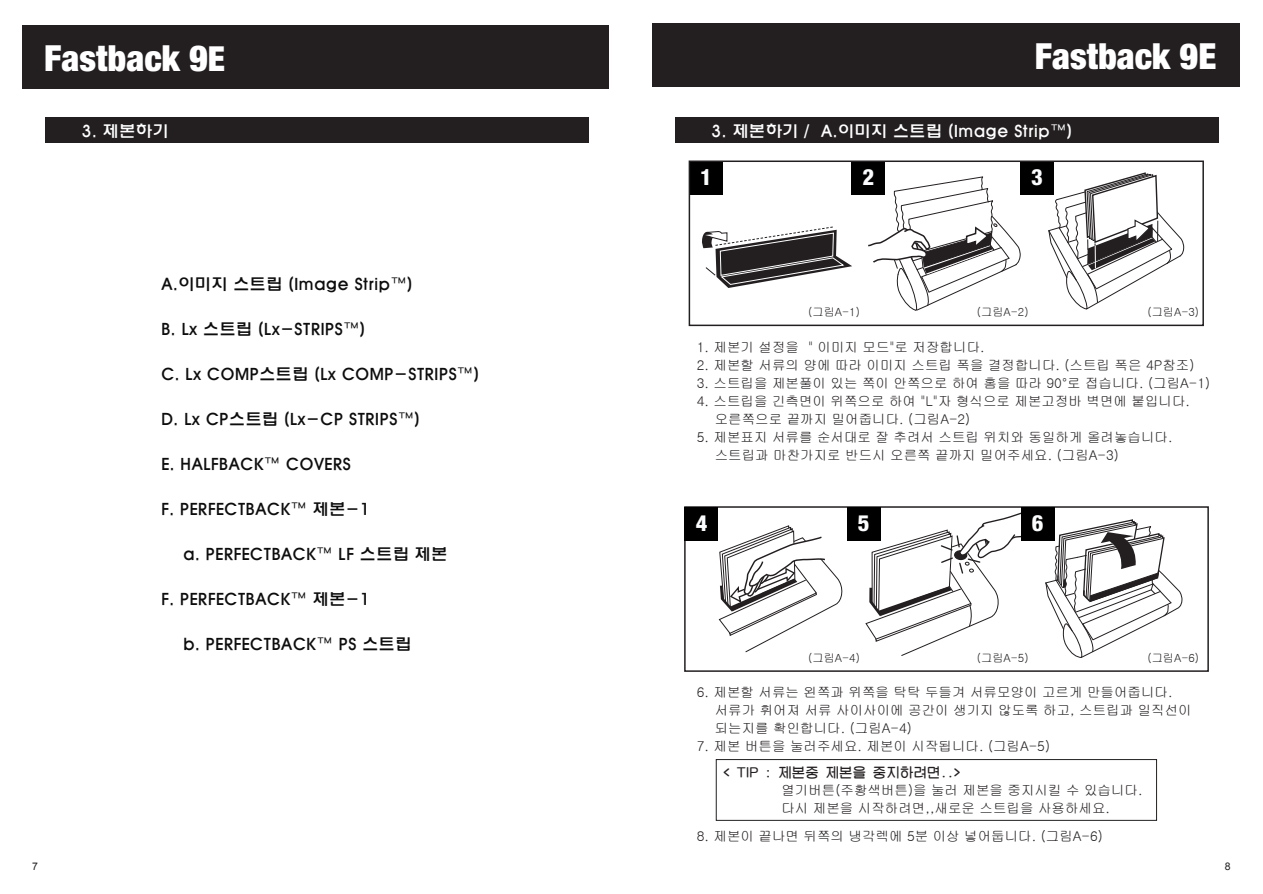
<style>
.page{position:relative;width:1263px;height:894px;background:#fff}
.page>*{position:absolute;margin:0;border:0;box-sizing:border-box;transform-origin:0 0}
.t1{font:900 condensed 36px "Helvetica Neue";color:#fff}
.t2{font:800 condensed 22.35px "Helvetica Neue";color:#fbfcfd}
.t3{font:16.5px "H Ywul M";color:#0d0d0d}
.t4{font:16.5px "H Ywul M";color:#fff}
.t5{font:13.5px/18px "Gulim";color:#231f20}
.t6{font:13.5px "Tae Gulim";color:#231f20}
.t7{font:11.25px "Gulim";color:#231f20}
.t8{font:10.5px "Arial";color:#231f20}
.s1{font-size:34.5px}
</style>
<div class="page">
<div style="left:652px;top:23px;width:588px;height:64px;background:#231f20"></div>
<div style="left:22px;top:25px;width:587px;height:64px;background:#231f20"></div>
<div style="left:675px;top:117px;width:544px;height:26px;background:#231f20"></div>
<div style="left:46px;top:117px;width:543px;height:26px;background:#231f20"></div>
<div style="left:689px;top:161px;width:33px;height:33px;background:#000"></div>
<div style="left:852px;top:161px;width:33px;height:33px;background:#000"></div>
<div style="left:1020px;top:161px;width:33px;height:33px;background:#000"></div>
<svg style="left:702px;top:226px;width:150px;height:62px"></svg>
<svg style="left:1044px;top:518px;width:138px;height:140px"></svg>
<svg style="left:866px;top:177px;width:155px;height:134px"></svg>
<svg style="left:1048px;top:171px;width:136px;height:138px"></svg>
<svg style="left:718px;top:525px;width:125px;height:128px"></svg>
<svg style="left:865px;top:510px;width:166px;height:146px"></svg>
<div style="left:689px;top:160px;width:515px;height:166px;border:2px solid #231f20"></div>
<div style="left:684px;top:506px;width:525px;height:165px;border:2px solid #231f20"></div>
<div style="left:685px;top:507px;width:33px;height:33px;background:#000"></div>
<div style="left:847px;top:507px;width:33px;height:33px;background:#000"></div>
<div style="left:1021px;top:507px;width:33px;height:33px;background:#000"></div>
<div style="left:716px;top:759px;width:441px;height:61px;border:1px solid #231f20"></div>
<h1 class="t1" style="left:44px;top:36px;width:182px">Fastback 9<span class="s1">E</span></h1>
<h1 class="t1" style="left:1035px;top:34px;width:183px">Fastback 9E</h1>
<p class="t4" style="left:81px;top:122px;width:89px">3. 제본하기</p>
<p class="t4" style="left:711px;top:122px;width:363px">3. 제본하기 / A.이미지 스트립 (Image Strip™)</p>
<p class="t3" style="left:161px;top:275px;width:253px">A.이미지 스트립 (Image Strip™)</p>
<p class="t3" style="left:161px;top:320px;width:206px">B. Lx 스트립 (Lx-STRIPS™)</p>
<p class="t3" style="left:161px;top:365px;width:320px">C. Lx COMP스트립 (Lx COMP-STRIPS™)</p>
<p class="t3" style="left:161px;top:410px;width:261px">D. Lx CP스트립 (Lx-CP STRIPS™)</p>
<p class="t3" style="left:161px;top:455px;width:191px">E. HALFBACK™ COVERS</p>
<p class="t3" style="left:161px;top:500px;width:211px">F. PERFECTBACK™ 제본-1</p>
<p class="t3" style="left:183px;top:545px;width:266px">a. PERFECTBACK™ LF 스트립 제본</p>
<p class="t3" style="left:161px;top:590px;width:211px">F. PERFECTBACK™ 제본-1</p>
<p class="t3" style="left:183px;top:635px;width:230px">b. PERFECTBACK™ PS 스트립</p>
<h2 class="t2" style="left:700px;top:163px;width:13px">1</h2>
<h2 class="t2" style="left:862px;top:163px;width:13px">2</h2>
<h2 class="t2" style="left:1031px;top:163px;width:13px">3</h2>
<p class="t7" style="left:808px;top:306px;width:53px">(그림A-1)</p>
<p class="t7" style="left:977px;top:306px;width:53px">(그림A-2)</p>
<p class="t7" style="left:1147px;top:306px;width:53px">(그림A-3)</p>
<p class="t5" style="left:697px;top:338px;width:289px">1. 제본기 설정을 " 이미지 모드"로 저장합니다.</p>
<p class="t5" style="left:697px;top:356px;width:499px">2. 제본할 서류의 양에 따라 이미지 스트립 폭을 결정합니다. (스트립 폭은 4P참조)</p>
<p class="t5" style="left:697px;top:374px;width:515px">3. 스트립을 제본풀이 있는 쪽이 안쪽으로 하여 홈을 따라 90°로 접습니다. (그림A-1)</p>
<p class="t5" style="left:715px;top:392px;width:477px;text-indent:-18px">4. 스트립을 긴측면이 위쪽으로 하여 "L"자 형식으로 제본고정바 벽면에 붙입니다. 오른쪽으로 끝까지 밀어줍니다. (그림A-2)</p>
<p class="t5" style="left:715px;top:428px;width:459px;text-indent:-18px">5. 제본표지 서류를 순서대로 잘 추려서 스트립 위치와 동일하게 올려놓습니다. 스트립과 마찬가지로 반드시 오른쪽 끝까지 밀어주세요. (그림A-3)</p>
<h2 class="t2" style="left:696px;top:509px;width:13px">4</h2>
<h2 class="t2" style="left:858px;top:509px;width:13px">5</h2>
<h2 class="t2" style="left:1032px;top:509px;width:13px">6</h2>
<p class="t7" style="left:808px;top:652px;width:53px">(그림A-4)</p>
<p class="t7" style="left:977px;top:652px;width:53px">(그림A-5)</p>
<p class="t7" style="left:1147px;top:652px;width:53px">(그림A-6)</p>
<p class="t5" style="left:715px;top:683px;width:478px;text-indent:-18px">6. 제본할 서류는 왼쪽과 위쪽을 탁탁 두들겨 서류모양이 고르게 만들어줍니다. 서류가 휘어져 서류 사이사이에 공간이 생기지 않도록 하고, 스트립과 일직선이 되는지를 확인합니다. (그림A-4)</p>
<p class="t5" style="left:697px;top:737px;width:355px">7. 제본 버튼을 눌러주세요. 제본이 시작됩니다. (그림A-5)</p>
<p class="t6" style="left:723px;top:764px;width:239px">&lt; TIP : 제본중 제본을 중지하려면..&gt;</p>
<p class="t5" style="left:781px;top:781px;width:363px">열기버튼(주황색버튼)을 눌러 제본을 중지시킬 수 있습니다. 다시 제본을 시작하려면,,새로운 스트립을 사용하세요.</p>
<p class="t5" style="left:697px;top:827px;width:408px">8. 제본이 끝나면 뒤쪽의 냉각렉에 5분 이상 넣어둡니다. (그림A-6)</p>
<p class="t8" style="left:32px;top:859px;width:7px">7</p>
<p class="t8" style="left:1225px;top:859px;width:7px">8</p>
</div>
